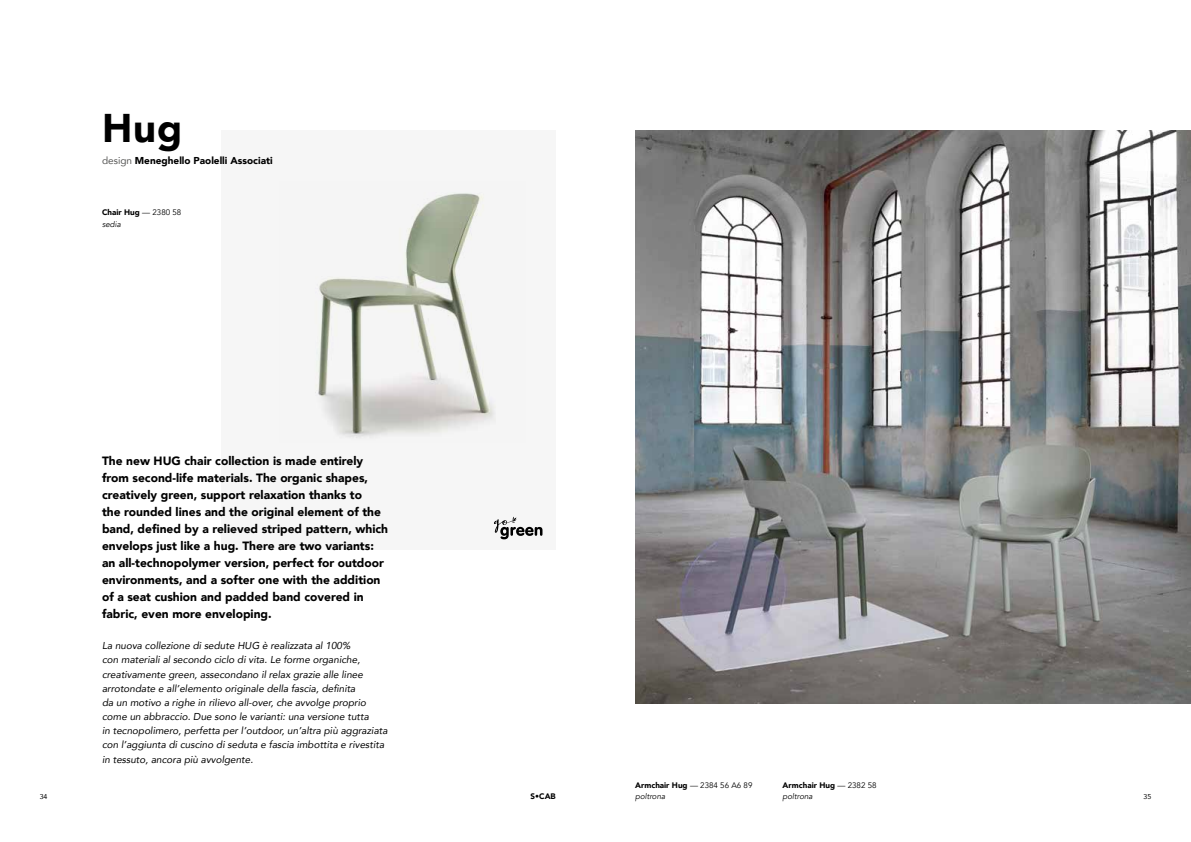
<style>
.page{position:relative;width:1191px;height:842px;background:#fff}
.page>*{position:absolute;margin:0;border:0;box-sizing:border-box;transform-origin:0 0}
.t1{font:900 40px "Avenir";color:#000}
.t2{font:900 12px/17px "Avenir";color:#000}
.t3{font:italic 10px/14.2px "Avenir";color:#000}
.t4{font:900 10px "Avenir";color:#000}
.t5{font:900 8px/11.3px "Avenir";color:#000}
.t6{font:7px "Avenir";color:#000}
.s1{font-weight:400;color:#575756}
.s2{font-weight:400}
.s3{font-weight:400;font-style:italic}
</style>
<div class="page">
<div style="left:221px;top:130px;width:335px;height:420px;background:#f6f6f6"></div>
<img style="left:635px;top:130px;width:556px;height:573px">
<svg style="left:494px;top:517px;width:48px;height:22px"></svg>
<img style="left:315px;top:193px;width:180px;height:245px">
<h1 class="t1" style="left:102px;top:94px;width:82px">Hug</h1>
<p class="t4" style="left:102px;top:152px;width:172px"><span class="s1">design</span> Meneghello Paolelli Associati</p>
<p class="t5" style="left:102px;top:207px;width:81px">Chair Hug <span class="s2">— 2380 58 </span><span class="s3">sedia</span></p>
<p class="t2" style="left:102px;top:452px;width:288px">The new HUG chair collection is made entirely from second-life materials. The organic shapes, creatively green, support relaxation thanks to<br>the rounded lines and the original element of the band, defined by a relieved striped pattern, which envelops just like a hug. There are two variants: an all-technopolymer version, perfect for outdoor environments, and a softer one with the addition of a seat cushion and padded band covered in fabric, even more enveloping.</p>
<p class="t3" style="left:102px;top:638px;width:287px">La nuova collezione di sedute HUG è realizzata al 100%<br>con materiali al secondo ciclo di vita. Le forme organiche, creativamente green, assecondano il relax grazie alle linee arrotondate e all’elemento originale della fascia, definita<br>da un motivo a righe in rilievo all-over, che avvolge proprio come un abbraccio. Due sono le varianti: una versione tutta<br>in tecnopolimero, perfetta per l’outdoor, un’altra più aggraziata con l’aggiunta di cuscino di seduta e fascia imbottita e rivestita in tessuto, ancora più avvolgente.</p>
<p class="t5" style="left:635px;top:779px;width:119px">Armchair Hug <span class="s2">— 2384 56 A6 89 </span><span class="s3">poltrona</span></p>
<p class="t5" style="left:782px;top:779px;width:95px">Armchair Hug <span class="s2">— 2382 58 </span><span class="s3">poltrona</span></p>
<p class="t6" style="left:40px;top:791px;width:9px">34</p>
<p class="t5" style="left:530px;top:791px;width:27px">S•CAB</p>
<p class="t6" style="left:1143px;top:791px;width:9px">35</p>
</div>
